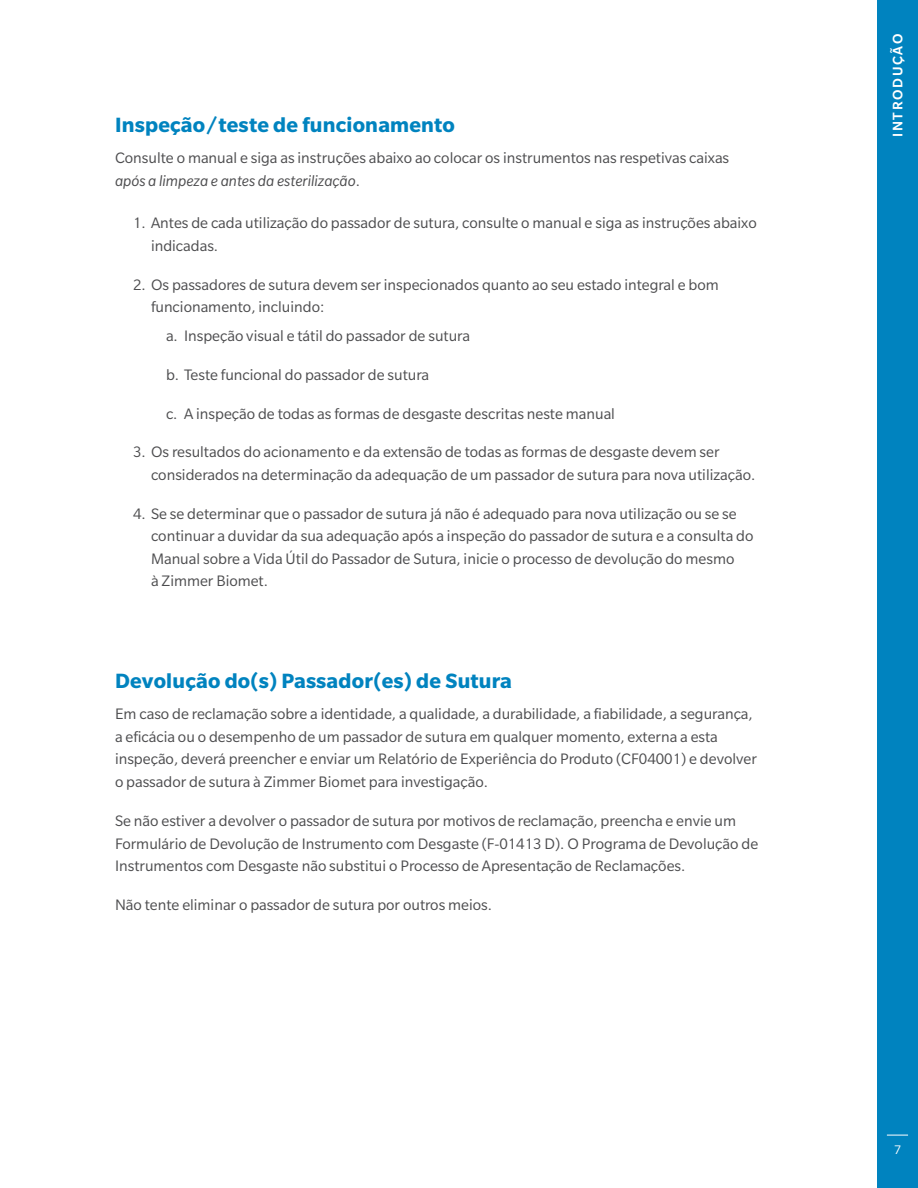
<style>
.page{position:relative;width:918px;height:1188px;background:#fff}
.page>*{position:absolute;margin:0;border:0;box-sizing:border-box;transform-origin:0 0}
.t1{font:700 22.5px "Slate Pro";letter-spacing:.01em;color:#0083bf}
.t2{font:16.5px/22.5px "Slate Pro";color:#4d4d4f}
.t3{font:500 15px "Slate Pro";letter-spacing:.11em;color:#fff}
.t4{font:13.5px "Slate Pro";color:#fff}
.s1{font-style:italic}
</style>
<div class="page">
<div style="left:877px;top:0;width:41px;height:1188px;background:#0083bf"></div>
<svg style="left:887px;top:1135px;width:21px;height:1px"></svg>
<h1 class="t1" style="left:115px;top:112px;width:342px">Inspeção/teste de funcionamento</h1>
<p class="t2" style="left:115px;top:147px;width:616px">Consulte o manual e siga as instruções abaixo ao colocar os instrumentos nas respetivas caixas <span class="s1">após a limpeza e antes da esterilização</span>.</p>
<p class="t2" style="left:151px;top:212px;width:607px;text-indent:-18px">1. Antes de cada utilização do passador de sutura, consulte o manual e siga as instruções abaixo indicadas.</p>
<p class="t2" style="left:151px;top:273px;width:569px;text-indent:-18px">2. Os passadores de sutura devem ser inspecionados quanto ao seu estado integral e bom funcionamento, incluindo:</p>
<p class="t2" style="left:166px;top:325px;width:305px">a. Inspeção visual e tátil do passador de sutura</p>
<p class="t2" style="left:166px;top:363px;width:265px">b. Teste funcional do passador de sutura</p>
<p class="t2" style="left:166px;top:402px;width:450px">c. A inspeção de todas as formas de desgaste descritas neste manual</p>
<p class="t2" style="left:151px;top:441px;width:606px;text-indent:-18px">3. Os resultados do acionamento e da extensão de todas as formas de desgaste devem ser considerados na determinação da adequação de um passador de sutura para nova utilização.</p>
<p class="t2" style="left:151px;top:502px;width:604px;text-indent:-18px">4. Se se determinar que o passador de sutura já não é adequado para nova utilização ou se se continuar a duvidar da sua adequação após a inspeção do passador de sutura e a consulta do Manual sobre a Vida Útil do Passador de Sutura, inicie o processo de devolução do mesmo<br>à Zimmer Biomet.</p>
<h1 class="t1" style="left:115px;top:668px;width:398px">Devolução do(s) Passador(es) de Sutura</h1>
<p class="t2" style="left:115px;top:703px;width:643px">Em caso de reclamação sobre a identidade, a qualidade, a durabilidade, a fiabilidade, a segurança, a eficácia ou o desempenho de um passador de sutura em qualquer momento, externa a esta inspeção, deverá preencher e enviar um Relatório de Experiência do Produto (CF04001) e devolver o passador de sutura à Zimmer Biomet para investigação.</p>
<p class="t2" style="left:115px;top:809px;width:645px">Se não estiver a devolver o passador de sutura por motivos de reclamação, preencha e envie um<br>Formulário de Devolução de Instrumento com Desgaste (F-01413 D). O Programa de Devolução de<br>Instrumentos com Desgaste não substitui o Processo de Apresentação de Reclamações.</p>
<p class="t2" style="left:115px;top:894px;width:379px">Não tente eliminar o passador de sutura por outros meios.</p>
<p class="t3" style="left:890px;top:137px;width:105px;rotate:-90deg">INTRODUÇÃO</p>
<p class="t4" style="left:894px;top:1143px;width:8px">7</p>
</div>
